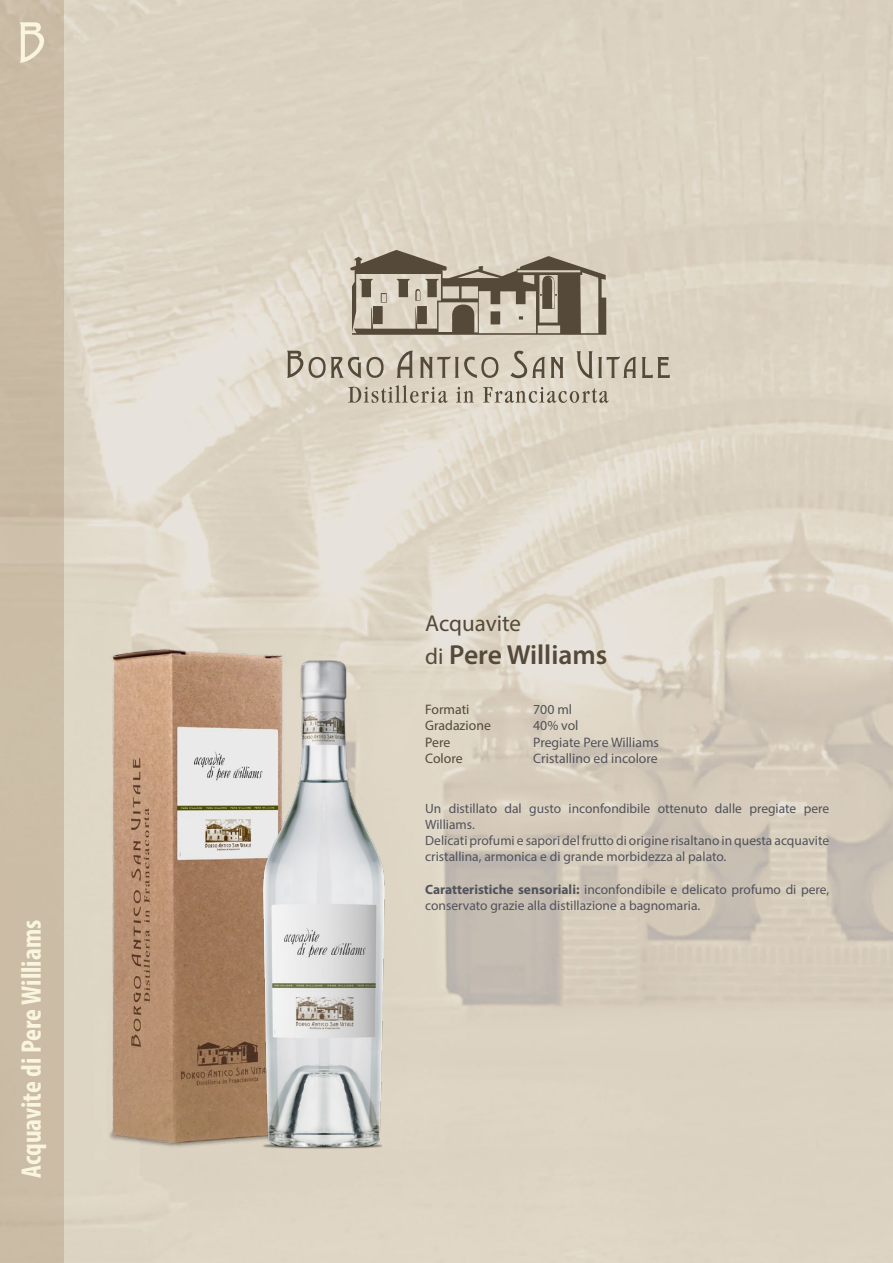
<style>
.page{position:relative;width:893px;height:1263px;background:#fff}
.page>*{position:absolute;margin:0;border:0;box-sizing:border-box;transform-origin:0 0}
.t1{font:700 condensed 28.35px "Myriad Pro";color:#faf5de}
.t2{font:600 27.6px "Myriad Pro";color:#554939}
.t3{font:22.95px "Myriad Pro";letter-spacing:-.005em;color:#554939}
.t4{font:13.8px "Myriad Pro";color:#51525b}
.t5{font:13.8px "Myriad Pro";color:#554939}
.t6{font:13.5px/16.2px "Myriad Pro";color:#51525b}
.s1{font-weight:400;font-size:22.95px}
.s2{font-weight:700}
</style>
<div class="page">
<div style="left:0;top:0;width:64px;height:1263px;background:#cbbca5"></div>
<svg style="left:20px;top:22px;width:24px;height:41px"></svg>
<svg style="left:287px;top:250px;width:383px;height:153px;fill:#dcd3c2"></svg>
<img style="left:80px;top:636px;width:228px;height:526px">
<img style="left:253px;top:651px;width:151px;height:506px">
<h1 class="t1" style="left:14px;top:1178px;width:260px;rotate:-90deg">Acquavite di Pere Williams</h1>
<h3 class="t3" style="left:425px;top:609px;width:97px">Acquavite</h3>
<h2 class="t2" style="left:425px;top:637px;width:184px"><span class="s1">di</span> Pere Williams</h2>
<p class="t5" style="left:425px;top:700px;width:46px">Formati</p>
<p class="t4" style="left:533px;top:700px;width:40px">700 ml</p>
<p class="t5" style="left:425px;top:717px;width:67px">Gradazione</p>
<p class="t4" style="left:533px;top:717px;width:47px">40% vol</p>
<p class="t5" style="left:425px;top:734px;width:27px">Pere</p>
<p class="t4" style="left:533px;top:734px;width:127px">Pregiate Pere Williams</p>
<p class="t5" style="left:425px;top:750px;width:39px">Colore</p>
<p class="t4" style="left:533px;top:750px;width:126px">Cristallino ed incolore</p>
<p class="t6" style="left:425px;top:800px;width:405px">Un distillato dal gusto inconfondibile ottenuto dalle pregiate pere Williams.<br>Delicati profumi e sapori del frutto di origine risaltano in questa acquavite cristallina, armonica e di grande morbidezza al palato.</p>
<p class="t6" style="left:425px;top:881px;width:405px"><span class="s2">Caratteristiche sensoriali:</span> inconfondibile e delicato profumo di pere, conservato grazie alla distillazione a bagnomaria.</p>
</div>
